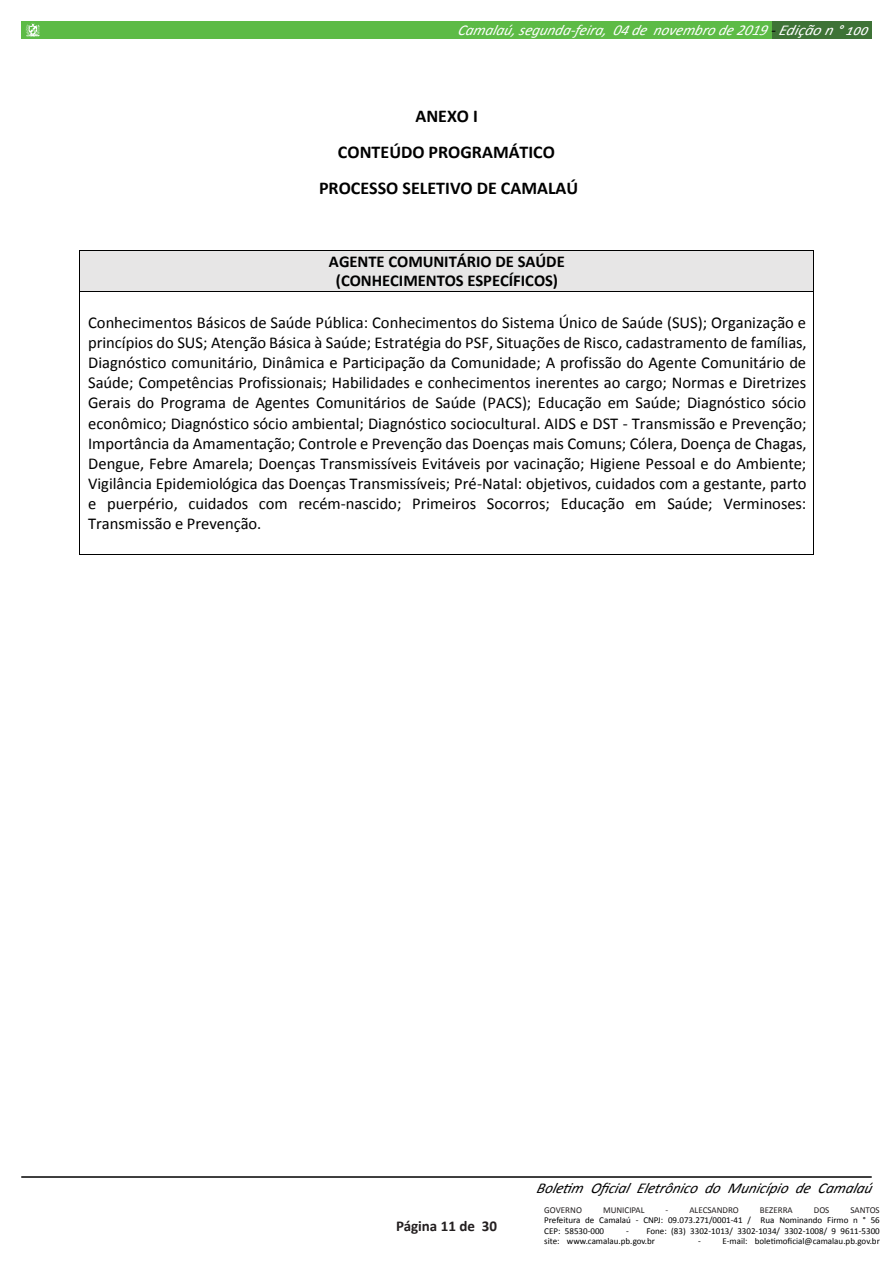
<style>
.page{position:relative;width:893px;height:1263px;background:#fff}
.page>*{position:absolute;margin:0;border:0;box-sizing:border-box;transform-origin:0 0}
.t1{font:700 18px/36px "Calibri";color:#000;text-align:center}
.t2{font:16.5px/20.1px "Calibri";color:#000;text-align:justify}
.t3{font:700 16.5px/19.2px "Calibri";color:#000;text-align:center}
.t4{font:italic 15px "Calibri";color:#fff}
.t5{font:italic 15px "Calibri";color:#000}
.t6{font:700 15px "Calibri";color:#231f20}
.t7{font:9px/10.5px "Calibri";color:#000}
.t8{font:9px "Calibri";color:#231f20}
.s1{color:#000}
</style>
<div class="page">
<div style="left:772px;top:21px;width:100px;height:17px;background:#3e7336"></div>
<div style="left:21px;top:21px;width:751px;height:17px;background:#5dbb46"></div>
<hr style="left:21px;top:1176px;width:851px;height:2px;background:#000">
<svg style="left:26px;top:23px;width:14px;height:14px"></svg>
<div style="left:80px;top:251px;width:733px;height:40px;background:#e7e6e6"></div>
<hr style="left:80px;top:250px;width:733px;height:1px;background:#000">
<hr style="left:79px;top:251px;width:1px;height:40px;background:#000">
<hr style="left:813px;top:251px;width:1px;height:40px;background:#000">
<hr style="left:80px;top:291px;width:733px;height:1px;background:#000">
<hr style="left:79px;top:292px;width:1px;height:262px;background:#000">
<hr style="left:80px;top:554px;width:733px;height:1px;background:#000">
<hr style="left:813px;top:292px;width:1px;height:262px;background:#000">
<p class="t4" style="left:457px;top:19px;width:416px">Camalaú, segunda-feira, 04de novembrode2019<span class="s1">-</span>Ediçãon°100</p>
<p class="t1" style="left:319px;top:98px;width:261px">ANEXO I<br>CONTEÚDO PROGRAMÁTICO<br>PROCESSO SELETIVO DE CAMALAÚ</p>
<p class="t3" style="left:329px;top:252px;width:237px">AGENTE COMUNITÁRIO DE SAÚDE (CONHECIMENTOS ESPECÍFICOS)</p>
<p class="t2" style="left:88px;top:312px;width:720px">Conhecimentos Básicos de Saúde Pública: Conhecimentos do Sistema Único de Saúde (SUS); Organização e princípios do SUS; Atenção Básica à Saúde; Estratégia do PSF, Situações de Risco, cadastramento de famílias, Diagnóstico comunitário, Dinâmica e Participação da Comunidade; A profissão do Agente Comunitário de Saúde; Competências Profissionais; Habilidades e conhecimentos inerentes ao cargo; Normas e Diretrizes Gerais do Programa de Agentes Comunitários de Saúde (PACS); Educação em Saúde; Diagnóstico sócio econômico; Diagnóstico sócio ambiental; Diagnóstico sociocultural. AIDS e DST - Transmissão e Prevenção; Importância da Amamentação; Controle e Prevenção das Doenças mais Comuns; Cólera, Doença de Chagas, Dengue, Febre Amarela; Doenças Transmissíveis Evitáveis por vacinação; Higiene Pessoal e do Ambiente; Vigilância Epidemiológica das Doenças Transmissíveis; Pré-Natal: objetivos, cuidados com a gestante, parto e puerpério, cuidados com recém-nascido; Primeiros Socorros; Educação em Saúde; Verminoses:<br>Transmissão e Prevenção.</p>
<p class="t6" style="left:396px;top:1216px;width:102px">Página 11 de 30</p>
<p class="t5" style="left:536px;top:1178px;width:342px">Boletim Oficial Eletrônico do Município de Camalaú</p>
<p class="t8" style="left:544px;top:1204px;width:39px">GOVERNO</p>
<p class="t8" style="left:603px;top:1204px;width:43px">MUNICIPAL</p>
<p class="t8" style="left:666px;top:1204px;width:75px">- ALECSANDRO</p>
<p class="t8" style="left:760px;top:1204px;width:34px">BEZERRA</p>
<p class="t8" style="left:814px;top:1204px;width:17px">DOS</p>
<p class="t8" style="left:850px;top:1204px;width:31px">SANTOS</p>
<p class="t7" style="left:544px;top:1215px;width:337px">Prefeitura de Camalaú - CNPJ: 09.073.271/0001-41 / Rua Nominando Firmo n ° 56<br>CEP: 58530-000</p>
<p class="t7" style="left:544px;top:1225px;width:337px;text-indent:82px">- Fone: (83) 3302-1013/ 3302-1034/ 3302-1008/ 9 9611-5300 site: www.camalau.pb.gov.br</p>
<p class="t7" style="left:698px;top:1236px;width:183px">- E-mail: boletimoficial@camalau.pb.gov.br</p>
</div>
